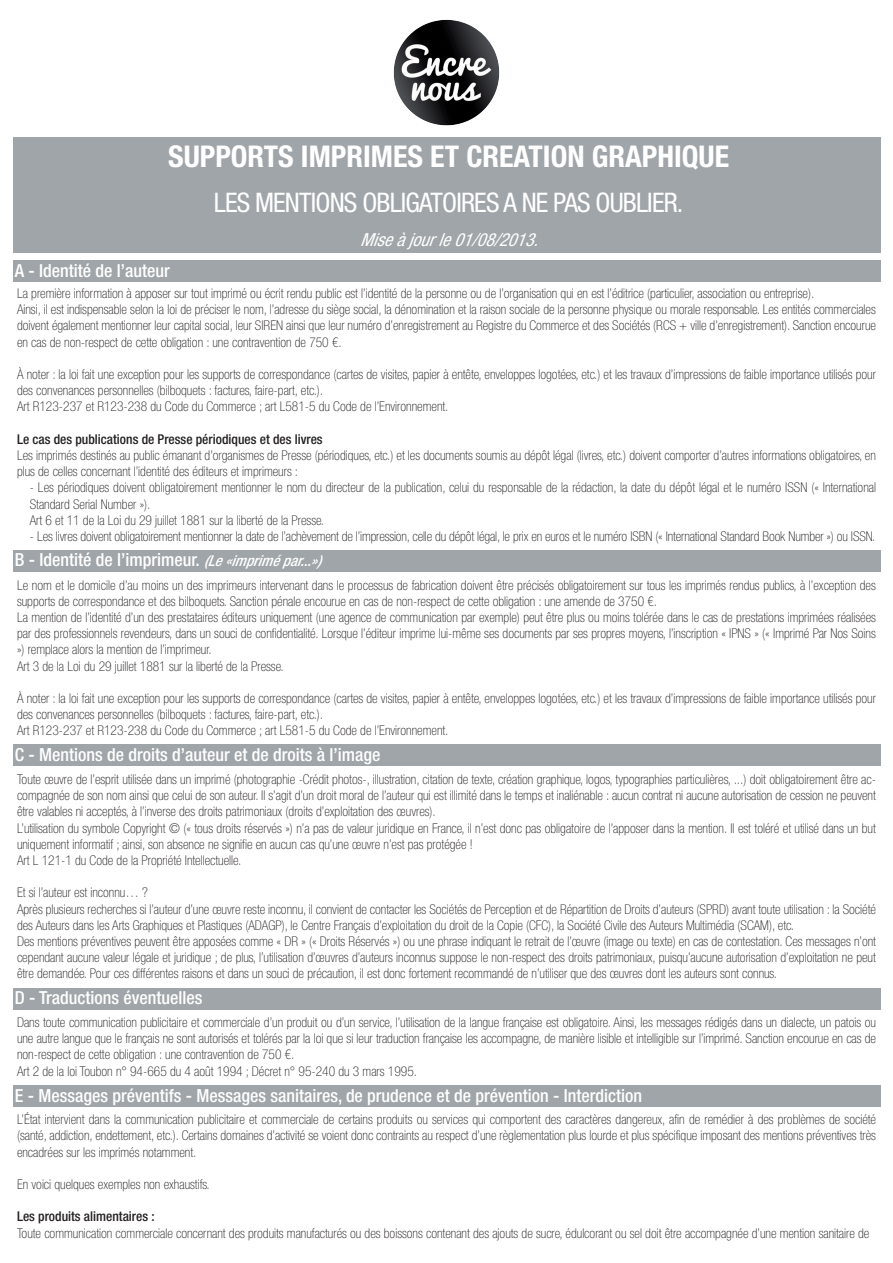
<style>
.page{position:relative;width:893px;height:1263px;background:#fff}
.page>*{position:absolute;margin:0;border:0;box-sizing:border-box;transform-origin:0 0}
.t1{font:700 condensed 30px "Helvetica Neue";color:#fff}
.t2{font:condensed 27px "Helvetica Neue";letter-spacing:-.03em;color:#fff}
.t3{font:500 condensed 18px "Helvetica Neue";color:#fff}
.t4{font:italic condensed 18px "Helvetica Neue";color:#fff}
.t5{font:100 condensed 13.5px/16.2px "Helvetica Neue";color:#231f20}
.t6{font:500 condensed 13.5px "Helvetica Neue";color:#231f20}
.s1{font-style:italic;font-size:15px}
</style>
<div class="page">
<div style="left:13px;top:137px;width:867px;height:116px;background:#9fa5a8"></div>
<div style="left:13px;top:260px;width:867px;height:22px;background:#9fa5a8"></div>
<div style="left:13px;top:550px;width:867px;height:21px;background:#9fa5a8"></div>
<div style="left:13px;top:744px;width:867px;height:22px;background:#9fa5a8"></div>
<img style="left:393px;top:19px;width:107px;height:107px">
<div style="left:13px;top:988px;width:867px;height:21px;background:#9fa5a8"></div>
<div style="left:13px;top:1085px;width:867px;height:22px;background:#9fa5a8"></div>
<p class="t1" style="left:168px;top:138px;width:562px">SUPPORTS IMPRIMES ET CREATION GRAPHIQUE</p>
<p class="t2" style="left:214px;top:187px;width:471px">LES MENTIONS OBLIGATOIRES A NE PAS OUBLIER.</p>
<p class="t4" style="left:360px;top:229px;width:186px">Miseàjourle01/08/2013.</p>
<p class="t3" style="left:15px;top:259px;width:156px">A - Identité de l’auteur</p>
<p class="t5" style="left:17px;top:285px;width:799px">La première information à apposer sur tout imprimé ou écrit rendu public est l’identité de la personne ou de l’organisation qui en est l’éditrice (particulier, association ou entreprise).</p>
<p class="t5" style="left:17px;top:301px;width:860px;text-align:justify">Ainsi, il est indispensable selon la loi de préciser le nom, l’adresse du siège social, la dénomination et la raison sociale de la personne physique ou morale responsable. Les entités commerciales doivent également mentionner leur capital social, leur SIREN ainsi que leur numéro d’enregistrement au Registre du Commerce et des Sociétés (RCS + ville d’enregistrement). Sanction encourue en cas de non-respect de cette obligation : une contravention de 750 €.</p>
<p class="t5" style="left:17px;top:366px;width:860px">À noter : la loi fait une exception pour les supports de correspondance (cartes de visites, papier à entête, enveloppes logotées, etc.) et les travaux d’impressions de faible importance utilisés pour des convenances personnelles (bilboquets : factures, faire-part, etc.).</p>
<p class="t5" style="left:17px;top:398px;width:433px">Art R123-237 et R123-238 du Code du Commerce ; art L581-5 du Code de l’Environnement.</p>
<p class="t6" style="left:17px;top:431px;width:307px">Le cas des publications de Presse périodiques et des livres</p>
<p class="t5" style="left:17px;top:447px;width:860px">Les imprimés destinés au public émanant d’organismes de Presse (périodiques, etc.) et les documents soumis au dépôt légal (livres, etc.) doivent comporter d’autres informations obligatoires, en plus de celles concernant l’identité des éditeurs et imprimeurs :</p>
<p class="t5" style="left:30px;top:479px;width:848px">- Les périodiques doivent obligatoirement mentionner le nom du directeur de la publication, celui du responsable de la rédaction, la date du dépôt légal et le numéro ISSN (« International<br>Standard Serial Number »).</p>
<p class="t5" style="left:30px;top:512px;width:296px">Art 6 et 11 de la Loi du 29 juillet 1881 sur la liberté de la Presse.</p>
<p class="t5" style="left:30px;top:528px;width:847px">- Les livres doivent obligatoirement mentionner la date de l’achèvement de l’impression, celle du dépôt légal, le prix en euros et le numéro ISBN (« International Standard Book Number ») ou ISSN.</p>
<p class="t5" style="left:17px;top:577px;width:860px">Le nom et le domicile d’au moins un des imprimeurs intervenant dans le processus de fabrication doivent être précisés obligatoirement sur tous les imprimés rendus publics, à l’exception des supports de correspondance et des bilboquets. Sanction pénale encourue en cas de non-respect de cette obligation : une amende de 3750 €.</p>
<p class="t5" style="left:17px;top:609px;width:860px;text-align:justify">La mention de l’identité d’un des prestataires éditeurs uniquement (une agence de communication par exemple) peut être plus ou moins tolérée dans le cas de prestations imprimées réalisées par des professionnels revendeurs, dans un souci de confidentialité. Lorsque l’éditeur imprime lui-même ses documents par ses propres moyens, l’inscription « IPNS » (« Imprimé Par Nos Soins ») remplace alors la mention de l’imprimeur.</p>
<p class="t5" style="left:17px;top:658px;width:268px">Art 3 de la Loi du 29 juillet 1881 sur la liberté de la Presse.</p>
<p class="t5" style="left:17px;top:690px;width:860px">À noter : la loi fait une exception pour les supports de correspondance (cartes de visites, papier à entête, enveloppes logotées, etc.) et les travaux d’impressions de faible importance utilisés pour des convenances personnelles (bilboquets : factures, faire-part, etc.).</p>
<p class="t5" style="left:17px;top:722px;width:433px">Art R123-237 et R123-238 du Code du Commerce ; art L581-5 du Code de l’Environnement.</p>
<p class="t5" style="left:17px;top:771px;width:860px;text-align:justify">Toute œuvre de l’esprit utilisée dans un imprimé (photographie -Crédit photos-, illustration, citation de texte, création graphique, logos, typographies particulières, ...) doit obligatoirement être ac&shy;compagnée de son nom ainsi que celui de son auteur. Il s’agit d’un droit moral de l’auteur qui est illimité dans le temps et inaliénable : aucun contrat ni aucune autorisation de cession ne peuvent être valables ni acceptés, à l’inverse des droits patrimoniaux (droits d’exploitation des œuvres).</p>
<p class="t5" style="left:17px;top:820px;width:860px">L’utilisation du symbole Copyright © (« tous droits réservés ») n’a pas de valeur juridique en France, il n’est donc pas obligatoire de l’apposer dans la mention. Il est toléré et utilisé dans un but uniquement informatif ; ainsi, son absence ne signifie en aucun cas qu’une œuvre n’est pas protégée !</p>
<p class="t5" style="left:17px;top:852px;width:226px">Art L 121-1 du Code de la Propriété Intellectuelle.</p>
<p class="t5" style="left:17px;top:884px;width:132px">Et si l’auteur est inconnu… ?</p>
<p class="t5" style="left:17px;top:901px;width:860px">Après plusieurs recherches si l’auteur d’une œuvre reste inconnu, il convient de contacter les Sociétés de Perception et de Répartition de Droits d’auteurs (SPRD) avant toute utilisation : la Société des Auteurs dans les Arts Graphiques et Plastiques (ADAGP), le Centre Français d’exploitation du droit de la Copie (CFC), la Société Civile des Auteurs Multimédia (SCAM), etc.</p>
<p class="t5" style="left:17px;top:933px;width:860px;text-align:justify">Des mentions préventives peuvent être apposées comme « DR » (« Droits Réservés ») ou une phrase indiquant le retrait de l’œuvre (image ou texte) en cas de contestation. Ces messages n’ont cependant aucune valeur légale et juridique ; de plus, l’utilisation d’œuvres d’auteurs inconnus suppose le non-respect des droits patrimoniaux, puisqu’aucune autorisation d’exploitation ne peut être demandée. Pour ces différentes raisons et dans un souci de précaution, il est donc fortement recommandé de n’utiliser que des œuvres dont les auteurs sont connus.</p>
<p class="t5" style="left:17px;top:1014px;width:860px;text-align:justify">Dans toute communication publicitaire et commerciale d’un produit ou d’un service, l’utilisation de la langue française est obligatoire. Ainsi, les messages rédigés dans un dialecte, un patois ou une autre langue que le français ne sont autorisés et tolérés par la loi que si leur traduction française les accompagne, de manière lisible et intelligible sur l’imprimé. Sanction encourue en cas de non-respect de cette obligation : une contravention de 750 €.</p>
<p class="t5" style="left:17px;top:1063px;width:402px">Art 2 de la loi Toubon n° 94-665 du 4 août 1994 ; Décret n° 95-240 du 3 mars 1995.</p>
<p class="t5" style="left:17px;top:1111px;width:861px;text-align:justify">L’État intervient dans la communication publicitaire et commerciale de certains produits ou services qui comportent des caractères dangereux, afin de remédier à des problèmes de société (santé, addiction, endettement, etc.). Certains domaines d’activité se voient donc contraints au respect d’une règlementation plus lourde et plus spécifique imposant des mentions préventives très encadrées sur les imprimés notamment.</p>
<p class="t5" style="left:17px;top:1176px;width:194px">En voici quelques exemples non exhaustifs.</p>
<p class="t6" style="left:17px;top:1208px;width:139px">Les produits alimentaires :</p>
<p class="t5" style="left:17px;top:1225px;width:854px">Toute communication commerciale concernant des produits manufacturés ou des boissons contenant des ajouts de sucre, édulcorant ou sel doit être accompagnée d’une mention sanitaire de</p>
<p class="t3" style="left:15px;top:549px;width:314px">B - Identité de l’imprimeur. <span class="s1">(Le«imprimépar...»)</span></p>
<p class="t3" style="left:15px;top:743px;width:367px">C - Mentions de droits d’auteur et de droits à l’image</p>
<p class="t3" style="left:15px;top:987px;width:189px">D - Traductions éventuelles</p>
<p class="t3" style="left:15px;top:1084px;width:629px">E - Messages préventifs - Messages sanitaires, de prudence et de prévention - Interdiction</p>
</div>
